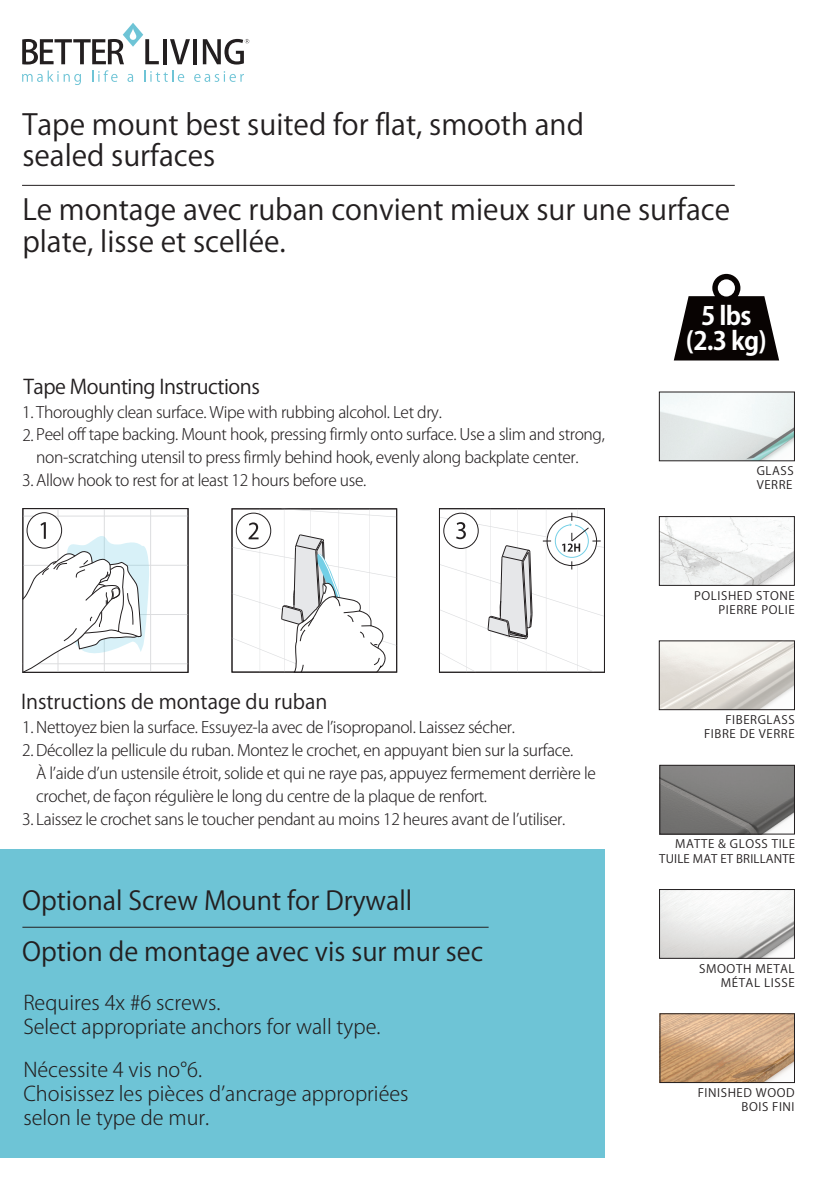
<style>
.page{position:relative;width:817px;height:1179px;background:#fff}
.page>*{position:absolute;margin:0;border:0;box-sizing:border-box;transform-origin:0 0}
.t1{font:28.65px/31.5px "Koz Go Pro";color:#231f20}
.t2{font:25.8px/51.4px "Koz Go Pro";color:#231f20}
.t3{font:700 25.05px/24.9px "Koz Go Pro";color:#fff;text-align:center}
.t4{font:300 19.95px/24px "Koz Go Pro";color:#231f20}
.t5{font:19.95px "Koz Go Pro";color:#231f20}
.t6{font:19.95px "Koz Go Pro";letter-spacing:-.025em;color:#231f20}
.t7{font:300 15.75px/23px "Koz Go Pro";letter-spacing:-.025em;color:#231f20}
.t8{font:11.55px/14.5px "Koz Go Pro";letter-spacing:.05em;color:#231f20;text-align:right}
.t9{font:11.55px/14.5px "Koz Go Pro";letter-spacing:.01em;color:#231f20;text-align:right}
.t10{font:11.55px/14.5px "Koz Go Pro";letter-spacing:.05em;color:#231f20;text-align:right;scale:1.04 1}
</style>
<div class="page">
<div style="left:0;top:849px;width:604px;height:308px;background:#6ec4d6"></div>
<hr style="left:23px;top:516px;width:165px;height:1px;background:#dcdddf">
<hr style="left:23px;top:565px;width:165px;height:1px;background:#dcdddf">
<hr style="left:23px;top:614px;width:165px;height:1px;background:#dcdddf">
<hr style="left:22px;top:663px;width:166px;height:1px;background:#dcdddf">
<hr style="left:58px;top:508px;width:1px;height:164px;background:#dcdddf">
<hr style="left:104px;top:508px;width:1px;height:164px;background:#dcdddf">
<hr style="left:150px;top:508px;width:1px;height:164px;background:#dcdddf">
<div style="left:27px;top:513px;width:35px;height:35px;background:#fff;border-radius:50%"></div>
<div style="left:27px;top:512px;width:35px;height:36px;border:1px solid #231f20;border-radius:50%"></div>
<svg style="left:22px;top:522px;width:127px;height:150px"></svg>
<hr style="left:517px;top:508px;width:1px;height:164px;background:#dcdddf">
<hr style="left:545px;top:508px;width:1px;height:164px;background:#dcdddf">
<hr style="left:577px;top:508px;width:1px;height:164px;background:#dcdddf">
<hr style="left:490px;top:508px;width:1px;height:164px;background:#dcdddf">
<hr style="left:465px;top:508px;width:1px;height:164px;background:#dcdddf">
<svg style="left:439px;top:513px;width:166px;height:159px"></svg>
<svg style="left:231px;top:508px;width:166px;height:164px"></svg>
<hr style="left:22px;top:185px;width:712px;height:1px;background:#231f20">
<svg style="left:674px;top:274px;width:104px;height:86px"></svg>
<img style="left:661px;top:1015px;width:131px;height:65px">
<div style="left:659px;top:1013px;width:135px;height:69px;border:1px solid #231f20"></div>
<img style="left:661px;top:891px;width:131px;height:65px">
<div style="left:659px;top:889px;width:135px;height:69px;border:1px solid #231f20"></div>
<img style="left:660px;top:643px;width:132px;height:65px">
<div style="left:658px;top:641px;width:136px;height:69px;border:1px solid #231f20"></div>
<img style="left:661px;top:518px;width:131px;height:65px">
<div style="left:659px;top:516px;width:135px;height:69px;border:1px solid #231f20"></div>
<img style="left:661px;top:394px;width:131px;height:65px">
<img style="left:661px;top:767px;width:131px;height:65px">
<div style="left:659px;top:765px;width:135px;height:69px;border:1px solid #231f20"></div>
<hr style="left:22px;top:927px;width:466px;height:1px;background:#231f20">
<svg style="left:22px;top:23px;width:227px;height:62px"></svg>
<h1 class="t1" style="left:22px;top:109px;width:563px">Tape mount best suited for flat, smooth and sealed surfaces</h1>
<h1 class="t1" style="left:22px;top:195px;width:709px">Le montage avec ruban convient mieux sur une surface plate, lisse et scellée.</h1>
<p class="t6" style="left:23px;top:373px;width:238px">Tape Mounting Instructions</p>
<p class="t7" style="left:22px;top:400px;width:421px">1. Thoroughly clean surface. Wipe with rubbing alcohol. Let dry.</p>
<p class="t7" style="left:36px;top:423px;width:570px;text-indent:-14px">2. Peel off tape backing. Mount hook, pressing firmly onto surface. Use a slim and strong, non-scratching utensil to press firmly behind hook, evenly along backplate center.</p>
<p class="t7" style="left:22px;top:469px;width:345px">3. Allow hook to rest for at least 12 hours before use.</p>
<p class="t5" style="left:21px;top:689px;width:308px">Instructions de montage du ruban</p>
<p class="t7" style="left:22px;top:716px;width:494px">1. Nettoyez bien la surface. Essuyez-la avec de lʼisopropanol. Laissez sécher.</p>
<p class="t7" style="left:36px;top:739px;width:561px;text-indent:-14px">2. Décollez la pellicule du ruban. Montez le crochet, en appuyant bien sur la surface.<br>À lʼaide dʼun ustensile étroit, solide et qui ne raye pas, appuyez fermement derrière le crochet, de façon régulière le long du centre de la plaque de renfort.</p>
<p class="t7" style="left:22px;top:807px;width:544px">3. Laissez le crochet sans le toucher pendant au moins 12 heures avant de lʼutiliser.</p>
<h2 class="t2" style="left:22px;top:875px;width:462px">Optional Screw Mount for Drywall<br>Option de montage avec vis sur mur sec</h2>
<p class="t4" style="left:23px;top:991px;width:358px">Requires 4x #6 screws.<br>Select appropriate anchors for wall type.</p>
<p class="t4" style="left:23px;top:1058px;width:386px">Nécessite 4 vis no°6.<br>Choisissez les pièces dʼancrage appropriées selon le type de mur.</p>
<h3 class="t3" style="left:685px;top:305px;width:82px">5 lbs (2.3 kg)</h3>
<p class="t8" style="left:756px;top:463px;width:38px;text-align:left">GLASS<br>VERRE</p>
<p class="t8" style="left:694px;top:588px;width:102px">POLISHED STONE<br>PIERRE POLIE</p>
<p class="t8" style="left:703px;top:713px;width:92px">FIBERGLASS<br>FIBRE DE VERRE</p>
<p class="t9" style="left:659px;top:837px;width:137px">MATTE &amp; GLOSS TILE<br>TUILE MAT ET BRILLANTE</p>
<p class="t10" style="left:699px;top:961px;width:93px">SMOOTH METAL<br>MÉTAL LISSE</p>
<p class="t8" style="left:697px;top:1085px;width:98px">FINISHED WOOD<br>BOIS FINI</p>
</div>
